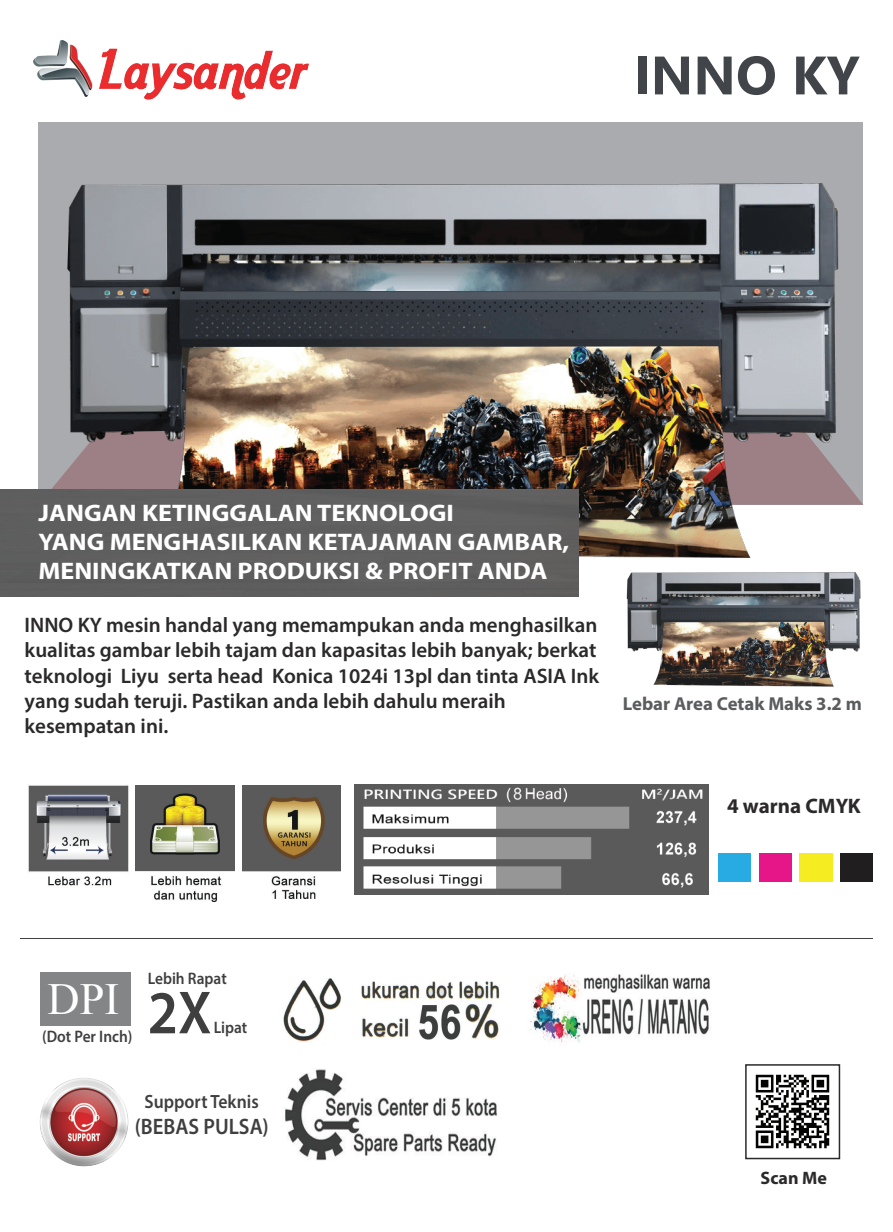
<style>
.page{position:relative;width:893px;height:1232px;background:#fff}
.page>*{position:absolute;margin:0;border:0;box-sizing:border-box;transform-origin:0 0}
.t1{font:600 61.35px "Myriad Pro";color:#3e3f3e;scale:.92 1}
.t2{font:700 54px "Segoe UI";color:#414549}
.t3{font:44.4px "Times New Roman";color:#fff}
.t4{font:700 24px/28.8px "Myriad Pro";color:#fff;scale:1.08 1}
.t5{font:600 22.35px "Myriad Pro";color:#3e3f3e;scale:.92 1}
.t6{font:600 21px/25.2px "Myriad Pro";color:#2b292a}
.t7{font:700 21px "Myriad Pro";color:#2b292a}
.t8{font:600 19.2px "Myriad Pro";color:#3e3f3e;scale:.92 1}
.t9{font:700 18.75px "Myriad Pro";color:#5b5c5e}
.t10{font:700 18px "Myriad Pro";letter-spacing:.005em;color:#2b292a}
.t11{font:600 16.65px "Myriad Pro";color:#3e3f3e;scale:.92 1}
</style>
<div class="page">
<img style="left:755px;top:1074px;width:75px;height:75px">
<div style="left:38px;top:122px;width:825px;height:382px;background:#aaabae"></div>
<img style="left:58px;top:183px;width:792px;height:382px">
<img style="left:626px;top:572px;width:235px;height:115px">
<img style="left:33px;top:40px;width:276px;height:60px">
<div style="left:1px;top:489px;width:577px;height:107px;background:#5f5f5f"></div>
<img style="left:243px;top:785px;width:98px;height:113px">
<img style="left:718px;top:853px;width:33px;height:27px">
<img style="left:759px;top:853px;width:32px;height:27px">
<img style="left:800px;top:853px;width:32px;height:27px">
<img style="left:841px;top:853px;width:32px;height:27px">
<img style="left:28px;top:785px;width:101px;height:101px">
<img style="left:285px;top:1069px;width:213px;height:92px">
<img style="left:40px;top:1077px;width:88px;height:89px;border-radius:44px">
<img style="left:283px;top:978px;width:217px;height:64px">
<div style="left:40px;top:972px;width:91px;height:53px;background:#838587"></div>
<div style="left:745px;top:1063px;width:95px;height:96px;border:2px solid #2b292a"></div>
<img style="left:530px;top:974px;width:180px;height:69px">
<img style="left:20px;top:938px;width:853px;height:1px">
<img style="left:354px;top:784px;width:354px;height:110px">
<img style="left:136px;top:785px;width:98px;height:116px">
<h2 class="t2" style="left:633px;top:44px;width:228px">INNO KY</h2>
<p class="t4" style="left:38px;top:500px;width:493px">JANGAN KETINGGALAN TEKNOLOGI<br>YANG MENGHASILKAN KETAJAMAN GAMBAR,<br>MENINGKATKAN PRODUKSI &amp; PROFIT ANDA</p>
<p class="t6" style="left:25px;top:614px;width:576px">INNO KY mesin handal yang memampukan anda menghasilkan kualitas gambar lebih tajam dan kapasitas lebih banyak; berkat teknologi Liyu serta head Konica 1024i 13pl dan tinta ASIA Ink yang sudah teruji. Pastikan anda lebih dahulu meraih kesempatan ini.</p>
<p class="t9" style="left:623px;top:696px;width:241px">Lebar Area Cetak Maks 3.2 m</p>
<p class="t7" style="left:727px;top:798px;width:135px">4 warna CMYK</p>
<h3 class="t3" style="left:48px;top:972px;width:73px">DPI</h3>
<p class="t11" style="left:42px;top:1030px;width:100px">(Dot Per Inch)</p>
<p class="t11" style="left:148px;top:971px;width:87px">Lebih Rapat</p>
<h1 class="t1" style="left:148px;top:989px;width:71px">2X</h1>
<p class="t11" style="left:214px;top:1021px;width:38px">Lipat</p>
<p class="t8" style="left:145px;top:1094px;width:126px">Support Teknis</p>
<p class="t5" style="left:135px;top:1117px;width:147px">(BEBAS PULSA)</p>
<p class="t10" style="left:761px;top:1170px;width:68px">Scan Me</p>
</div>
